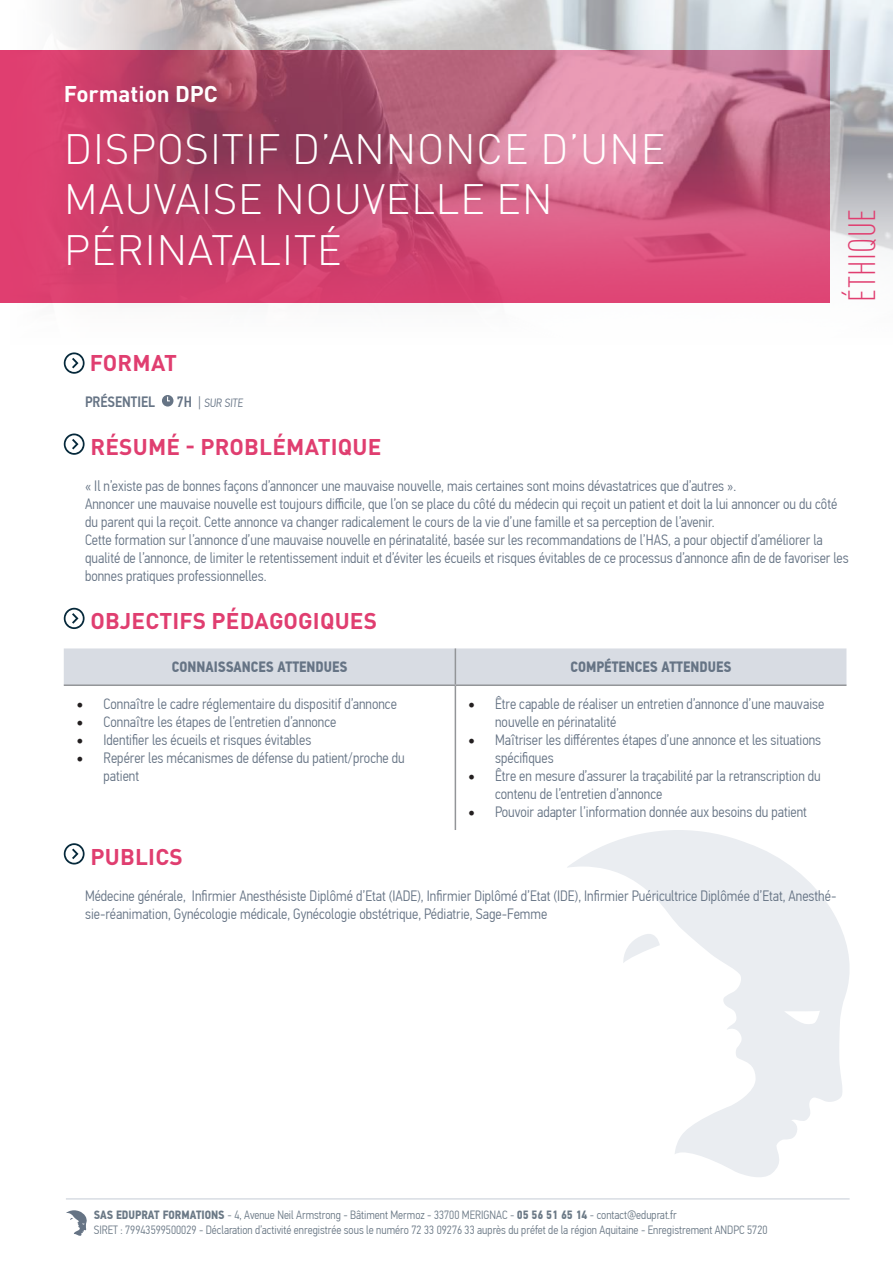
<style>
.page{position:relative;width:893px;height:1263px;background:#fff}
.page>*{position:absolute;margin:0;border:0;box-sizing:border-box;transform-origin:0 0}
.t1{font:300 42px/50.4px "DINOT";letter-spacing:.01em;color:#fff}
.t2{font:300 condensed 37.5px "DINOT";letter-spacing:.01em;color:#e03e70}
.t3{font:700 22.5px "DINOT";letter-spacing:.01em;color:#e03e70}
.t4{font:700 22.5px "DINOT";color:#fff}
.t5{font:300 15px/18px "PF Din Text Cond Pro";color:#667485}
.t6{font:700 15px "PF Din Text Cond Pro";color:#667485}
.t7{font:500 15px "PF Din Text Cond Pro";color:#667485}
.t8{font:300 12px/14.4px "PF Din Text Cond Pro";color:#6b7986}
.t9{font:300 12px "PF Din Text Cond Pro";color:#667485}
.s1{font-weight:500;font-size:15px}
.s2{font-size:15px}
.s3{font-family:"Minion Pro";font-weight:400;font-size:18px;color:#231f20}
.s4{font-weight:700}
</style>
<div class="page">
<hr style="left:66px;top:1198px;width:784px;height:1px;background:#d8dce3">
<svg style="left:66px;top:1210px;width:21px;height:26px"></svg>
<svg style="left:567px;top:830px;width:283px;height:347px"></svg>
<img style="left:0;top:0;width:893px;height:365px">
<svg style="left:64px;top:352px;width:21px;height:22px"></svg>
<div style="left:162px;top:395px;width:11px;height:11px;background:#667485;border-radius:50%"></div>
<svg style="left:167px;top:396px;width:3px;height:6px"></svg>
<svg style="left:64px;top:433px;width:21px;height:22px"></svg>
<svg style="left:64px;top:608px;width:21px;height:21px"></svg>
<svg style="left:64px;top:843px;width:21px;height:21px"></svg>
<div style="left:64px;top:648px;width:782px;height:36px;background:#d8dce3"></div>
<hr style="left:455px;top:648px;width:1px;height:36px;background:#939598">
<hr style="left:64px;top:684px;width:391px;height:2px;background:#939598">
<hr style="left:455px;top:684px;width:391px;height:2px;background:#939598">
<hr style="left:455px;top:686px;width:1px;height:144px;background:#939598">
<h3 class="t4" style="left:64px;top:79px;width:156px">Formation DPC</h3>
<h1 class="t1" style="left:64px;top:123px;width:603px">DISPOSITIF D’ANNONCE D’UNE<br>MAUVAISE NOUVELLE EN<br>PÉRINATALITÉ</h1>
<h2 class="t2" style="left:840px;top:302px;width:95px;rotate:-90deg">ÉTHIQUE</h2>
<h3 class="t3" style="left:90px;top:348px;width:89px">FORMAT</h3>
<p class="t7" style="left:85px;top:392px;width:72px">PRÉSENTIEL</p>
<p class="t9" style="left:177px;top:396px;width:69px"><span class="s1">7H</span> <span class="s2">|</span> SUR SITE</p>
<h3 class="t3" style="left:91px;top:432px;width:292px">RÉSUMÉ - PROBLÉMATIQUE</h3>
<p class="t5" style="left:85px;top:477px;width:765px">« Il n’existe pas de bonnes façons d’annoncer une mauvaise nouvelle, mais certaines sont moins dévastatrices que d’autres ».<br>Annoncer une mauvaise nouvelle est toujours difficile, que l’on se place du côté du médecin qui reçoit un patient et doit la lui annoncer ou du côté du parent qui la reçoit. Cette annonce va changer radicalement le cours de la vie d’une famille et sa perception de l’avenir.<br>Cette formation sur l’annonce d’une mauvaise nouvelle en périnatalité, basée sur les recommandations de l’HAS, a pour objectif d’améliorer la qualité de l’annonce, de limiter le retentissement induit et d’éviter les écueils et risques évitables de ce processus d’annonce afin de de favoriser les bonnes pratiques professionnelles.</p>
<h3 class="t3" style="left:91px;top:606px;width:288px">OBJECTIFS PÉDAGOGIQUES</h3>
<p class="t6" style="left:172px;top:658px;width:177px">CONNAISSANCES ATTENDUES</p>
<p class="t6" style="left:571px;top:658px;width:162px">COMPÉTENCES ATTENDUES</p>
<p class="t5" style="left:77px;top:695px;width:322px"><span class="s3">•</span> Connaître le cadre réglementaire du dispositif d’annonce</p>
<p class="t5" style="left:77px;top:713px;width:261px"><span class="s3">•</span> Connaître les étapes de l’entretien d’annonce</p>
<p class="t5" style="left:77px;top:731px;width:236px"><span class="s3">•</span> Identifier les écueils et risques évitables</p>
<p class="t5" style="left:104px;top:749px;width:303px;text-indent:-27px"><span class="s3">•</span> Repérer les mécanismes de défense du patient/proche du patient</p>
<p class="t5" style="left:495px;top:695px;width:331px;text-indent:-27px"><span class="s3">•</span> Être capable de réaliser un entretien d’annonce d’une mauvaise nouvelle en périnatalité</p>
<p class="t5" style="left:495px;top:731px;width:328px;text-indent:-27px"><span class="s3">•</span> Maîtriser les différentes étapes d’une annonce et les situations spécifiques</p>
<p class="t5" style="left:495px;top:767px;width:327px;text-indent:-27px"><span class="s3">•</span> Être en mesure d’assurer la traçabilité par la retranscription du contenu de l’entretien d’annonce</p>
<p class="t5" style="left:468px;top:803px;width:340px"><span class="s3">•</span> Pouvoir adapter l’information donnée aux besoins du patient</p>
<h3 class="t3" style="left:91px;top:842px;width:94px">PUBLICS</h3>
<p class="t5" style="left:85px;top:886px;width:753px">Médecine générale, Infirmier Anesthésiste Diplômé d’Etat (IADE), Infirmier Diplômé d’Etat (IDE), Infirmier Puéricultrice Diplômée d’Etat, Anesthé&shy;sie-réanimation, Gynécologie médicale, Gynécologie obstétrique, Pédiatrie, Sage-Femme</p>
<p class="t8" style="left:94px;top:1208px;width:675px"><span class="s4">SAS EDUPRAT FORMATIONS</span> - 4, Avenue Neil Armstrong - Bâtiment Mermoz - 33700 MERIGNAC - <span class="s4">05 56 51 65 14</span> - contact@eduprat.fr<br>SIRET : 79943599500029 - Déclaration d’activité enregistrée sous le numéro 72 33 09276 33 auprès du préfet de la région Aquitaine - Enregistrement ANDPC 5720</p>
</div>
